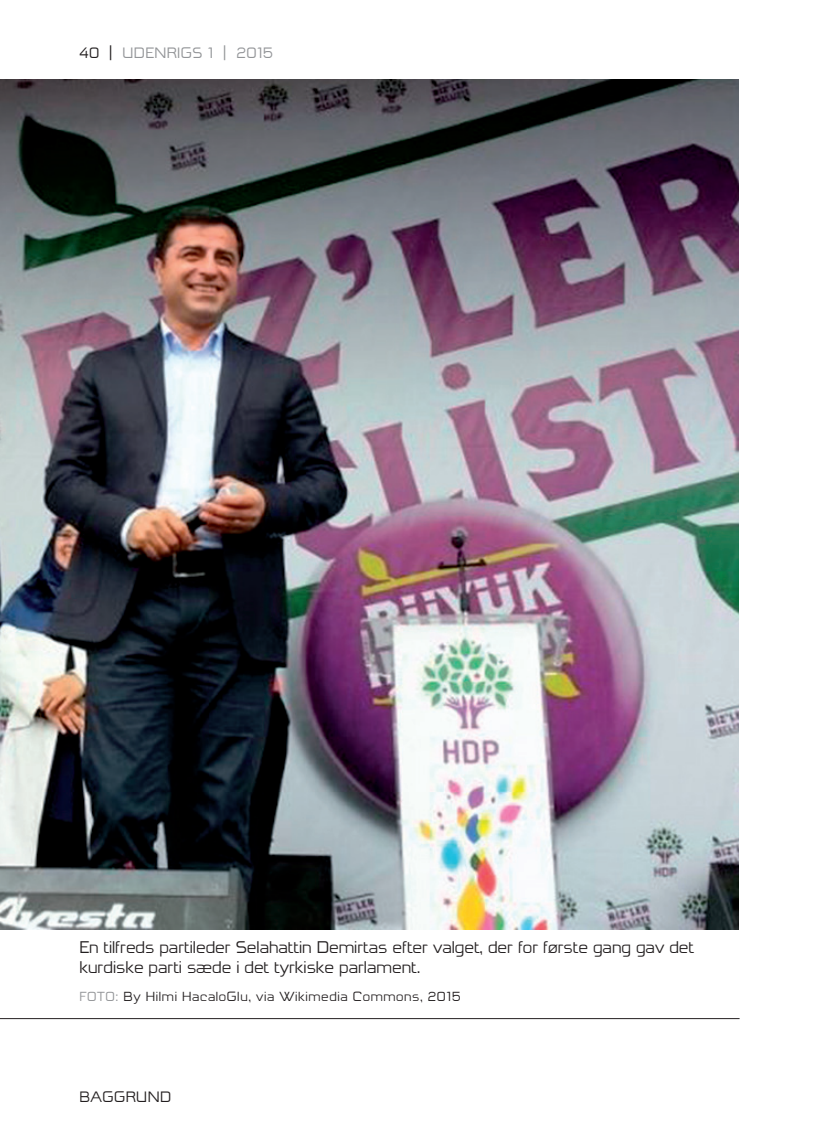
<style>
.page{position:relative;width:819px;height:1141px;background:#fff}
.page>*{position:absolute;margin:0;border:0;box-sizing:border-box;transform-origin:0 0}
.t1{font:15.75px/19.2px "Migo";color:#231f20}
.t2{font:14px "Migo";letter-spacing:.03em;color:#939598}
.t3{font:14px "Migo";letter-spacing:.03em;color:#231f20}
.t4{font:12.25px "Migo";letter-spacing:.05em;color:#231f20}
.s1{color:#231f20}
.s2{color:#939598}
</style>
<div class="page">
<img style="left:0;top:79px;width:738px;height:850px">
<hr style="left:0;top:1018px;width:739px;height:1px;background:#231f20">
<p class="t2" style="left:79px;top:48px;width:195px"><span class="s1">40 |</span> UDENRIGS 1 | 2015</p>
<p class="t1" style="left:79px;top:940px;width:616px">En tilfreds partileder Selahattin Demirtas efter valget, der for første gang gav det kurdiske parti sæde i det tyrkiske parlament.</p>
<p class="t4" style="left:79px;top:991px;width:383px"><span class="s2">FOTO:</span> By Hilmi HacaloGlu, via Wikimedia Commons, 2015</p>
<p class="t3" style="left:79px;top:1091px;width:93px">BAGGRUND</p>
</div>
